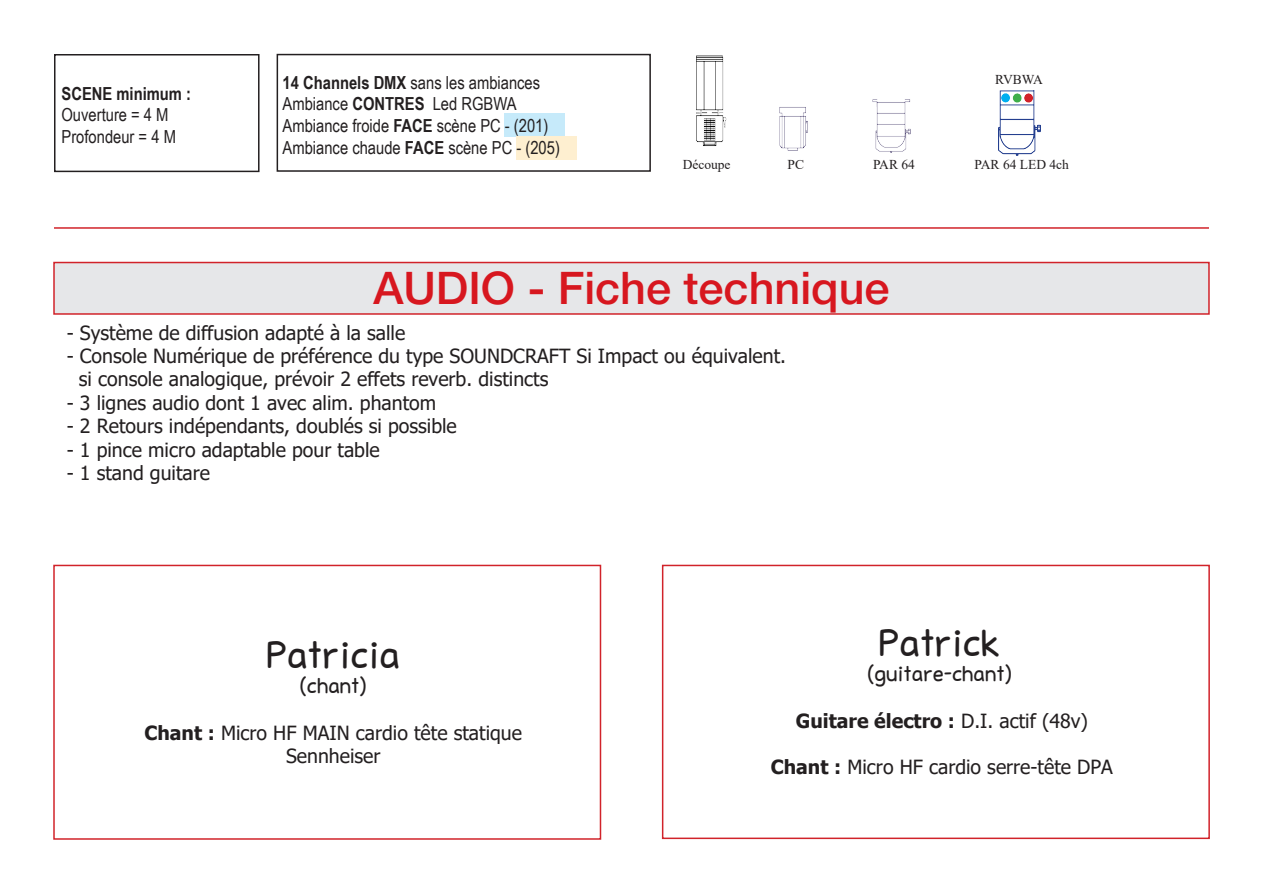
<style>
.page{position:relative;width:1263px;height:893px;background:#fff}
.page>*{position:absolute;margin:0;border:0;box-sizing:border-box;transform-origin:0 0}
.t1{font:500 45px "Helvetica Neue LT Pro";color:#d7171f}
.t2{font:37.5px "Stanberry";color:#231f20}
.t3{font:21px "Stanberry";color:#231f20}
.t4{font:19.5px "Tahoma";color:#231f20}
.t5{font:700 19.5px "Tahoma";color:#231f20}
.t6{font:18px "Arial Narrow";color:#231f20}
.t7{font:700 18px "Arial Narrow";color:#231f20}
.t8{font:13.5px "Times New Roman";color:#231f20}
.s1{font-weight:700}
.s2{font-weight:400}
</style>
<div class="page">
<div style="left:504px;top:114px;width:61px;height:22px;background:#c6eafa"></div>
<div style="left:516px;top:137px;width:60px;height:23px;background:#feefd0"></div>
<img style="left:696px;top:55px;width:31px;height:91px">
<img style="left:779px;top:107px;width:29px;height:44px">
<img style="left:998px;top:91px;width:42px;height:65px">
<img style="left:872px;top:99px;width:39px;height:54px">
<div style="left:54px;top:54px;width:206px;height:118px;border:2px solid #231f20"></div>
<div style="left:277px;top:54px;width:374px;height:118px;border:2px solid #231f20"></div>
<hr style="left:54px;top:227px;width:1155px;height:2px;background:#d1232a">
<div style="left:54px;top:262px;width:1155px;height:52px;background:#e6e7e9"></div>
<div style="left:53px;top:262px;width:1157px;height:53px;border:2px solid #d1232a"></div>
<div style="left:53px;top:565px;width:548px;height:275px;border:2px solid #d1232a"></div>
<div style="left:662px;top:565px;width:548px;height:274px;border:2px solid #d1232a"></div>
<p class="t7" style="left:62px;top:80px;width:131px">SCENE minimum :</p>
<p class="t6" style="left:62px;top:102px;width:109px">Ouverture = 4 M</p>
<p class="t6" style="left:62px;top:124px;width:116px">Profondeur = 4 M</p>
<p class="t6" style="left:283px;top:69px;width:259px"><span class="s1">14 Channels DMX</span> sans les ambiances</p>
<p class="t6" style="left:283px;top:91px;width:236px">Ambiance <span class="s1">CONTRES</span> Led RGBWA</p>
<p class="t6" style="left:283px;top:112px;width:267px">Ambiance froide <span class="s1">FACE</span> scène PC - (201)</p>
<p class="t6" style="left:283px;top:134px;width:279px">Ambiance chaude <span class="s1">FACE</span> scène PC - (205)</p>
<p class="t8" style="left:995px;top:70px;width:49px">RVBWA</p>
<p class="t8" style="left:683px;top:155px;width:49px">Découpe</p>
<p class="t8" style="left:787px;top:155px;width:18px">PC</p>
<p class="t8" style="left:873px;top:155px;width:43px">PAR 64</p>
<p class="t8" style="left:974px;top:155px;width:96px">PAR 64 LED 4ch</p>
<p class="t1" style="left:373px;top:261px;width:518px">AUDIO - Fiche technique</p>
<p class="t4" style="left:67px;top:319px;width:340px">- Système de diffusion adapté à la salle</p>
<p class="t4" style="left:67px;top:343px;width:721px">- Console Numérique de préférence du type SOUNDCRAFT Si Impact ou équivalent.</p>
<p class="t4" style="left:79px;top:366px;width:471px">si console analogique, prévoir 2 effets reverb. distincts</p>
<p class="t4" style="left:67px;top:390px;width:371px">- 3 lignes audio dont 1 avec alim. phantom</p>
<p class="t4" style="left:67px;top:413px;width:392px">- 2 Retours indépendants, doublés si possible</p>
<p class="t4" style="left:67px;top:436px;width:314px">- 1 pince micro adaptable pour table</p>
<p class="t4" style="left:67px;top:460px;width:145px">- 1 stand guitare</p>
<p class="t2" style="left:266px;top:631px;width:135px">Patricia</p>
<p class="t3" style="left:300px;top:672px;width:68px">(chant)</p>
<p class="t4" style="left:144px;top:719px;width:379px"><span class="s1">Chant :</span> Micro HF MAIN cardio tête statique</p>
<p class="t4" style="left:286px;top:743px;width:96px">Sennheiser</p>
<p class="t2" style="left:879px;top:619px;width:123px">Patrick</p>
<p class="t3" style="left:867px;top:660px;width:146px">(guitare-chant)</p>
<p class="t5" style="left:796px;top:707px;width:294px">Guitare électro : <span class="s2">D.I. actif (48v)</span></p>
<p class="t4" style="left:771px;top:754px;width:344px"><span class="s1">Chant :</span> Micro HF cardio serre-tête DPA</p>
</div>
